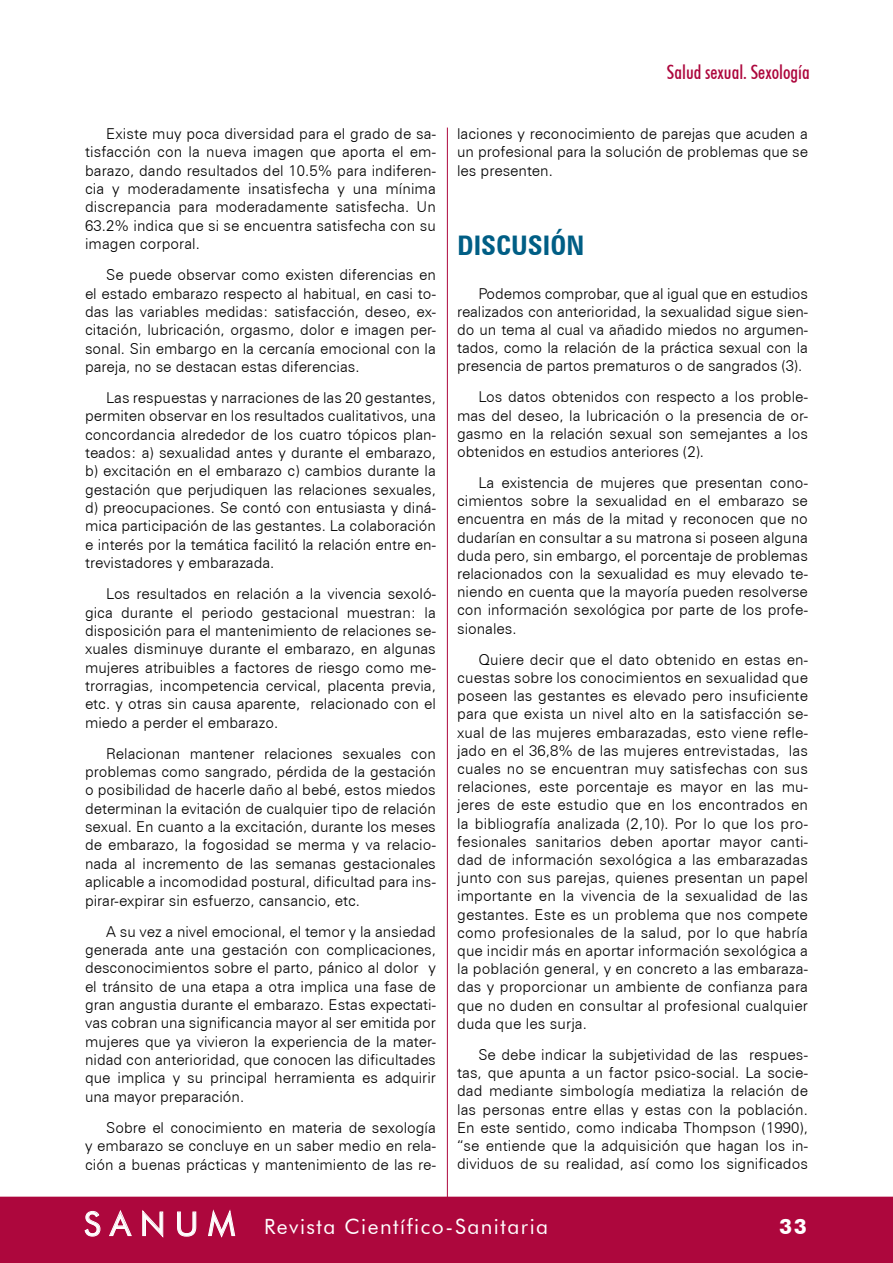
<style>
.page{position:relative;width:893px;height:1263px;background:#fff}
.page>*{position:absolute;margin:0;border:0;box-sizing:border-box;transform-origin:0 0}
.t1{font:700 condensed 27px "Zurich BT";color:#005e85}
.t2{font:21px "Futura BT";letter-spacing:.07em;color:#fff}
.t3{font:700 21px "Futura BT";color:#fff}
.t4{font:500 condensed 19.5px "Futura BT";color:#ad073d}
.t5{font:300 15px/18.3px "Zurich BT";color:#000;text-align:justify}
.s1{font-size:33px}
</style>
<div class="page">
<div style="left:0;top:1197px;width:893px;height:66px;background:#ad073d"></div>
<hr style="left:447px;top:128px;width:1px;height:1073px;background:#ad073d">
<p class="t5" style="left:85px;top:124px;width:352px;text-indent:21px">Existe muy poca diversidad para el grado de sa&shy;tisfacción con la nueva imagen que aporta el em&shy;barazo, dando resultados del 10.5% para indiferen&shy;cia y moderadamente insatisfecha y una mínima discrepancia para moderadamente satisfecha. Un 63.2% indica que si se encuentra satisfecha con su imagen corporal.</p>
<p class="t5" style="left:85px;top:266px;width:352px;text-indent:21px">Se puede observar como existen diferencias en el estado embarazo respecto al habitual, en casi to&shy;das las variables medidas: satisfacción, deseo, ex&shy;citación, lubricación, orgasmo, dolor e imagen per&shy;sonal. Sin embargo en la cercanía emocional con la pareja, no se destacan estas diferencias.</p>
<p class="t5" style="left:85px;top:388px;width:352px;text-indent:21px">Las respuestas y narraciones de las 20 gestantes, permiten observar en los resultados cualitativos, una concordancia alrededor de los cuatro tópicos plan&shy;teados: a) sexualidad antes y durante el embarazo, b) excitación en el embarazo c) cambios durante la gestación que perjudiquen las relaciones sexuales, d) preocupaciones. Se contó con entusiasta y diná&shy;mica participación de las gestantes. La colaboración e interés por la temática facilitó la relación entre en&shy;trevistadores y embarazada.</p>
<p class="t5" style="left:85px;top:585px;width:352px;text-indent:21px">Los resultados en relación a la vivencia sexoló&shy;gica durante el periodo gestacional muestran: la disposición para el mantenimiento de relaciones se&shy;xuales disminuye durante el embarazo, en algunas mujeres atribuibles a factores de riesgo como me&shy;trorragias, incompetencia cervical, placenta previa, etc. y otras sin causa aparente, relacionado con el miedo a perder el embarazo.</p>
<p class="t5" style="left:85px;top:744px;width:352px;text-indent:21px">Relacionan mantener relaciones sexuales con problemas como sangrado, pérdida de la gestación o posibilidad de hacerle daño al bebé, estos miedos determinan la evitación de cualquier tipo de relación sexual. En cuanto a la excitación, durante los meses de embarazo, la fogosidad se merma y va relacio&shy;nada al incremento de las semanas gestacionales aplicable a incomodidad postural, dificultad para ins&shy;pirar-expirar sin esfuerzo, cansancio, etc.</p>
<p class="t5" style="left:85px;top:922px;width:352px;text-indent:21px">A su vez a nivel emocional, el temor y la ansiedad generada ante una gestación con complicaciones, desconocimientos sobre el parto, pánico al dolor y el tránsito de una etapa a otra implica una fase de gran angustia durante el embarazo. Estas expectati&shy;vas cobran una significancia mayor al ser emitida por mujeres que ya vivieron la experiencia de la mater&shy;nidad con anterioridad, que conocen las dificultades que implica y su principal herramienta es adquirir una mayor preparación.</p>
<p class="t5" style="left:85px;top:1118px;width:352px;text-indent:21px">Sobre el conocimiento en materia de sexología y embarazo se concluye en un saber medio en rela&shy;ción a buenas prácticas y mantenimiento de las re-</p>
<h3 class="t4" style="left:667px;top:60px;width:144px">Salud sexual. Sexología</h3>
<p class="t5" style="left:457px;top:125px;width:352px">laciones y reconocimiento de parejas que acuden a un profesional para la solución de problemas que se les presenten.</p>
<h1 class="t1" style="left:457px;top:229px;width:129px">DISCUSIÓN</h1>
<p class="t5" style="left:457px;top:284px;width:352px;text-indent:21px">Podemos comprobar, que al igual que en estudios realizados con anterioridad, la sexualidad sigue sien&shy;do un tema al cual va añadido miedos no argumen&shy;tados, como la relación de la práctica sexual con la presencia de partos prematuros o de sangrados (3).</p>
<p class="t5" style="left:457px;top:388px;width:352px;text-indent:21px">Los datos obtenidos con respecto a los proble&shy;mas del deseo, la lubricación o la presencia de or&shy;gasmo en la relación sexual son semejantes a los obtenidos en estudios anteriores (2).</p>
<p class="t5" style="left:457px;top:473px;width:352px;text-indent:21px">La existencia de mujeres que presentan cono&shy;cimientos sobre la sexualidad en el embarazo se encuentra en más de la mitad y reconocen que no dudarían en consultar a su matrona si poseen alguna duda pero, sin embargo, el porcentaje de problemas relacionados con la sexualidad es muy elevado te&shy;niendo en cuenta que la mayoría pueden resolverse con información sexológica por parte de los profe&shy;sionales.</p>
<p class="t5" style="left:457px;top:650px;width:352px;text-indent:21px">Quiere decir que el dato obtenido en estas en&shy;cuestas sobre los conocimientos en sexualidad que poseen las gestantes es elevado pero insuficiente para que exista un nivel alto en la satisfacción se&shy;xual de las mujeres embarazadas, esto viene refle&shy;jado en el 36,8% de las mujeres entrevistadas, las cuales no se encuentran muy satisfechas con sus relaciones, este porcentaje es mayor en las mu&shy;jeres de este estudio que en los encontrados en la bibliografía analizada (2,10). Por lo que los pro&shy;fesionales sanitarios deben aportar mayor canti&shy;dad de información sexológica a las embarazadas junto con sus parejas, quienes presentan un papel importante en la vivencia de la sexualidad de las gestantes. Este es un problema que nos compete como profesionales de la salud, por lo que habría que incidir más en aportar información sexológica a la población general, y en concreto a las embaraza&shy;das y proporcionar un ambiente de confianza para que no duden en consultar al profesional cualquier duda que les surja.</p>
<p class="t5" style="left:457px;top:1045px;width:352px;text-indent:21px">Se debe indicar la subjetividad de las respues&shy;tas, que apunta a un factor psico-social. La socie&shy;dad mediante simbología mediatiza la relación de las personas entre ellas y estas con la población.<br>En este sentido, como indicaba Thompson (1990), “se entiende que la adquisición que hagan los in&shy;dividuos de su realidad, así como los significados</p>
<h2 class="t2" style="left:84px;top:1214px;width:466px"><span class="s1">S A N U M</span> Revista Científico-Sanitaria</h2>
<h2 class="t3" style="left:779px;top:1214px;width:29px">33</h2>
</div>
